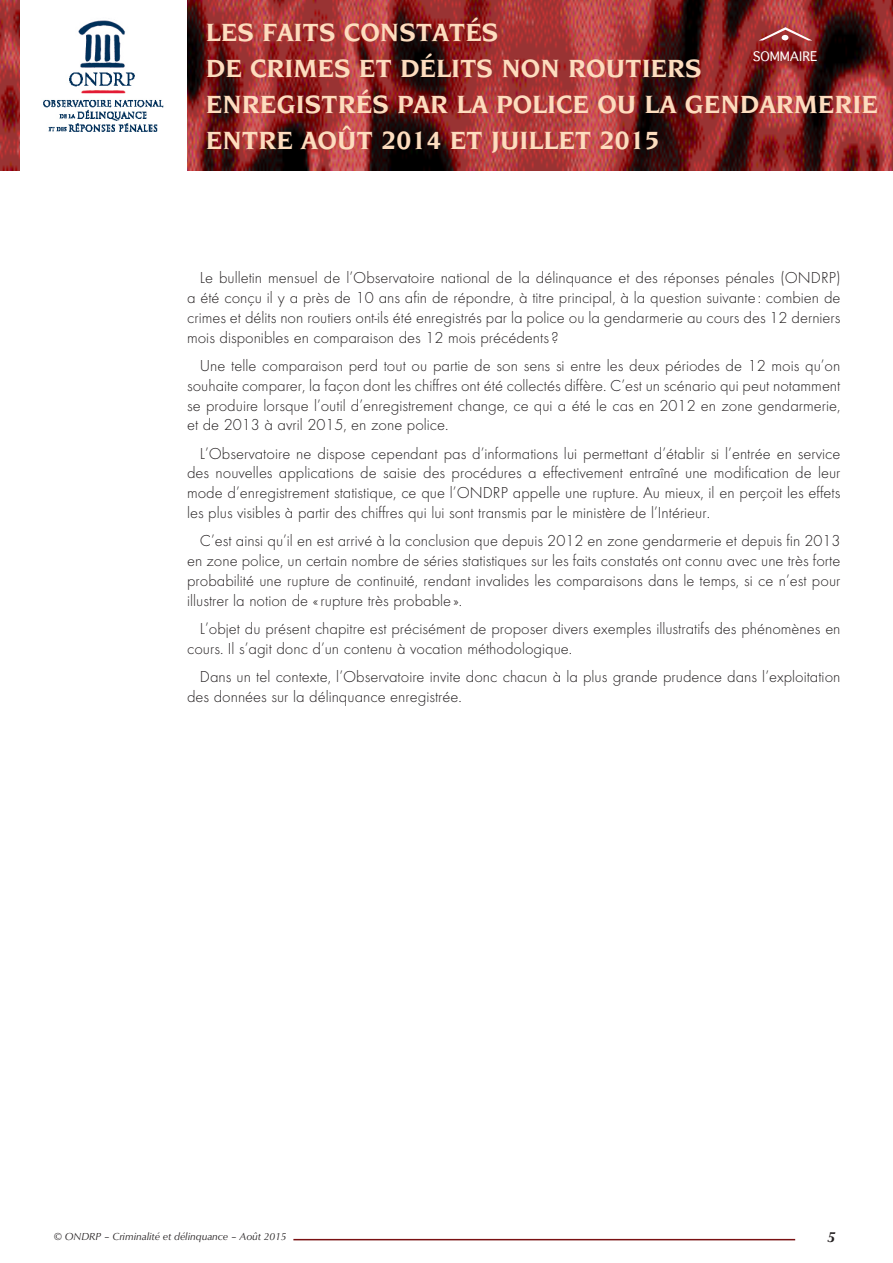
<style>
.page{position:relative;width:893px;height:1263px;background:#fff}
.page>*{position:absolute;margin:0;border:0;box-sizing:border-box;transform-origin:0 0}
.t1{font:700 27px/36px "Novarese";color:#fdddbf}
.Body_Text{font:300 16.5px/19.8px "Function LH";color:#231f20;text-align:justify}
.t2{font:italic 700 15px "Opus";color:#231f20}
.t3{font:italic 10.5px "Opus";color:#231f20}
</style>
<div class="page">
<img style="left:0;top:0;width:893px;height:170px">
<div style="left:20px;top:0;width:167px;height:173px;background:#fff"></div>
<img style="left:43px;top:20px;width:121px;height:112px">
<hr style="left:293px;top:1239px;width:502px;height:1px;background:#7a1113">
<svg style="left:753px;top:51px;width:64px;height:10px"></svg>
<svg style="left:759px;top:27px;width:54px;height:13px"></svg>
<p class="t1" style="left:206px;top:14px;width:673px">LES FAITS CONSTATÉS<br>DE CRIMES ET DÉLITS NON ROUTIERS<br>ENREGISTRÉS PAR LA POLICE OU LA GENDARMERIE<br>ENTRE AOÛT 2014 ET JUILLET 2015</p>
<p class="Body_Text" style="left:187px;top:268px;width:655px;text-indent:13px">Le bulletin mensuel de l’Observatoire national de la délinquance et des réponses pénales (ONDRP) a été conçu il y a près de 10 ans afin de répondre, à titre principal, à la question suivante: combien de crimes et délits non routiers ont-ils été enregistrés par la police ou la gendarmerie au cours des 12 derniers mois disponibles en comparaison des 12 mois précédents ?</p>
<p class="Body_Text" style="left:187px;top:356px;width:655px;text-indent:13px">Une telle comparaison perd tout ou partie de son sens si entre les deux périodes de 12 mois qu’on souhaite comparer, la façon dont les chiffres ont été collectés diffère. C’est un scénario qui peut notamment se produire lorsque l’outil d’enregistrement change, ce qui a été le cas en 2012 en zone gendarmerie, et de 2013 à avril 2015, en zone police.</p>
<p class="Body_Text" style="left:187px;top:444px;width:655px;text-indent:13px">L’Observatoire ne dispose cependant pas d’informations lui permettant d’établir si l’entrée en service des nouvelles applications de saisie des procédures a effectivement entraîné une modification de leur mode d’enregistrement statistique, ce que l’ONDRP appelle une rupture. Au mieux, il en perçoit les effets les plus visibles à partir des chiffres qui lui sont transmis par le ministère de l’Intérieur.</p>
<p class="Body_Text" style="left:187px;top:531px;width:655px;text-indent:13px">C’est ainsi qu’il en est arrivé à la conclusion que depuis 2012 en zone gendarmerie et depuis fin 2013 en zone police, un certain nombre de séries statistiques sur les faits constatés ont connu avec une très forte probabilité une rupture de continuité, rendant invalides les comparaisons dans le temps, si ce n’est pour illustrer la notion de «rupture très probable ».</p>
<p class="Body_Text" style="left:187px;top:619px;width:655px;text-indent:13px">L’objet du présent chapitre est précisément de proposer divers exemples illustratifs des phénomènes en cours. Il s’agit donc d’un contenu à vocation méthodologique.</p>
<p class="Body_Text" style="left:187px;top:667px;width:655px;text-indent:13px">Dans un tel contexte, l’Observatoire invite donc chacun à la plus grande prudence dans l’exploitation des données sur la délinquance enregistrée.</p>
<p class="t3" style="left:54px;top:1231px;width:234px">© ONDRP – Criminalité et délinquance – Août 2015</p>
<p class="t2" style="left:827px;top:1228px;width:10px">5</p>
</div>
